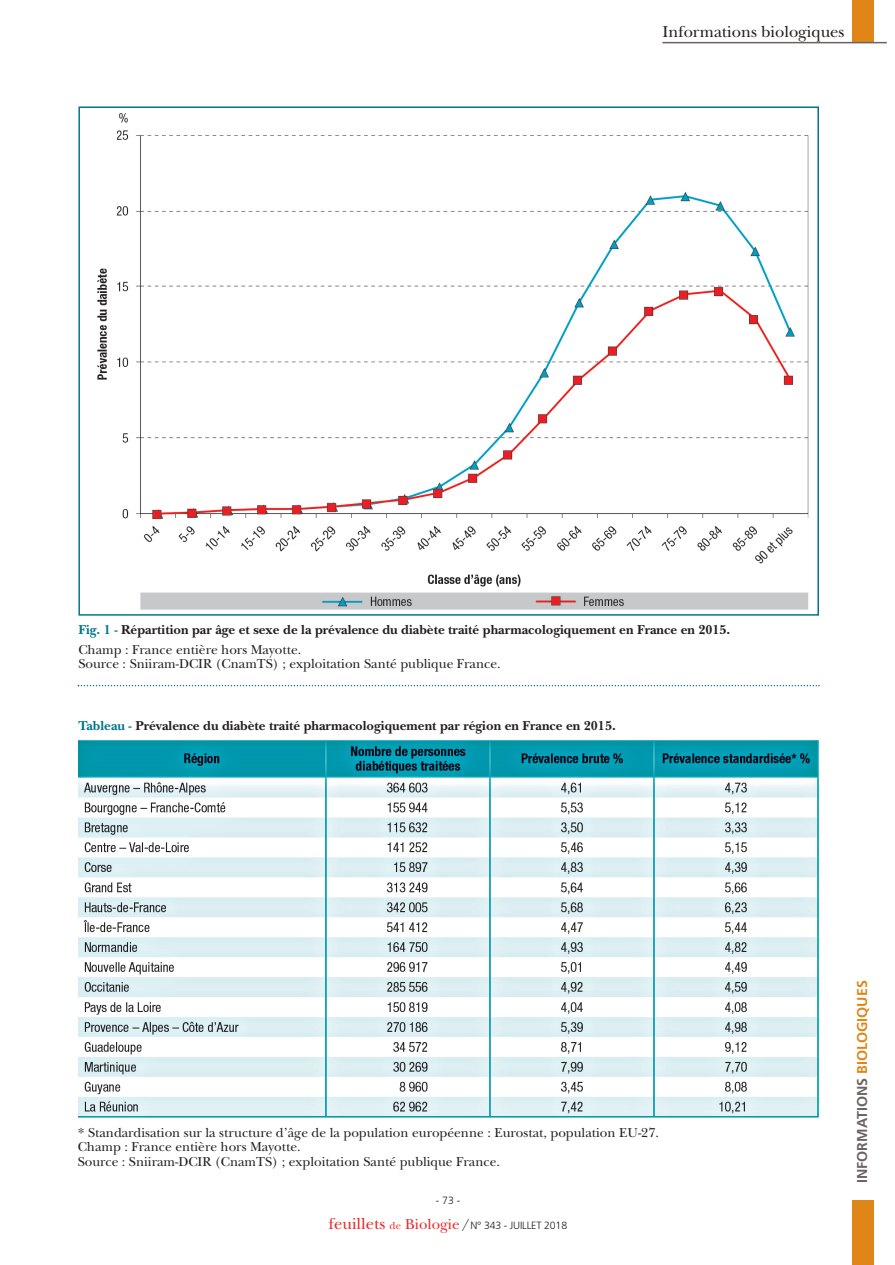
<style>
.page{position:relative;width:895px;height:1265px;background:#fff}
.page>*{position:absolute;margin:0;border:0;box-sizing:border-box;transform-origin:0 0}
.t1{font:16.5px "New Baskerville";color:#231f20}
.t2{font:700 14.25px "Frutiger";color:#6c6360}
.t3{font:13.5px/14.2px "New Baskerville";color:#231f20}
.t4{font:700 13.5px/19.6px "New Baskerville";color:#231f20}
.t5{font:300 10.5px "Frutiger";letter-spacing:-.015em;color:#231f20}
.s1{color:#00758c}
.s2{font-weight:400}
.s3{font-family:"New Baskerville";font-weight:400;font-size:16.5px;color:#e9292b}
.s4{font-family:"New Baskerville";font-weight:400;color:#e9292b}
.s5{font-family:"New Baskerville";font-weight:400;font-size:15px;color:#e9292b}
.s6{font-family:"New Baskerville";font-weight:400;font-size:15px}
.s7{color:#e08619}
</style>
<div class="page">
<div style="left:852px;top:0;width:21px;height:43px;background:#e08619"></div>
<div style="left:852px;top:1199px;width:21px;height:65px;background:#e08619"></div>
<hr style="left:662px;top:42px;width:224px;height:1px;background:#6c6360">
<img style="left:97px;top:113px;width:712px;height:497px">
<img style="left:78px;top:739px;width:740px;height:378px">
<svg style="left:78px;top:684px;width:741px;height:2px"></svg>
<p class="t1" style="left:662px;top:26px;width:183px">Informations biologiques</p>
<p class="t4" style="left:78px;top:621px;width:653px"><span class="s1">Fig. 1 -</span> Répartition par âge et sexe de la prévalence du diabète traité pharmacologiquement en France en 2015.<br><span class="s2">Champ : France entière hors Mayotte.</span></p>
<p class="t3" style="left:78px;top:658px;width:423px">Source : Sniiram-DCIR (CnamTS) ; exploitation Santé publique France.</p>
<p class="t4" style="left:78px;top:717px;width:538px"><span class="s1">Tableau -</span> Prévalence du diabète traité pharmacologiquement par région en France en 2015.</p>
<p class="t3" style="left:78px;top:1126px;width:582px">* Standardisation sur la structure d’âge de la population européenne : Eurostat, population EU-27.<br>Champ : France entière hors Mayotte.<br>Source : Sniiram-DCIR (CnamTS) ; exploitation Santé publique France.</p>
<p class="t5" style="left:435px;top:1195px;width:26px">-73-</p>
<p class="t5" style="left:329px;top:1220px;width:240px"><span class="s3">feuillets</span> <span class="s4">de</span> <span class="s5">Biologie</span><span class="s6">/</span>N° 343 - JUILLET 2018</p>
<p class="t2" style="left:856px;top:1182px;width:204px;rotate:-90deg">INFORMATIONS <span class="s7">BIOLOGIQUES</span></p>
</div>
